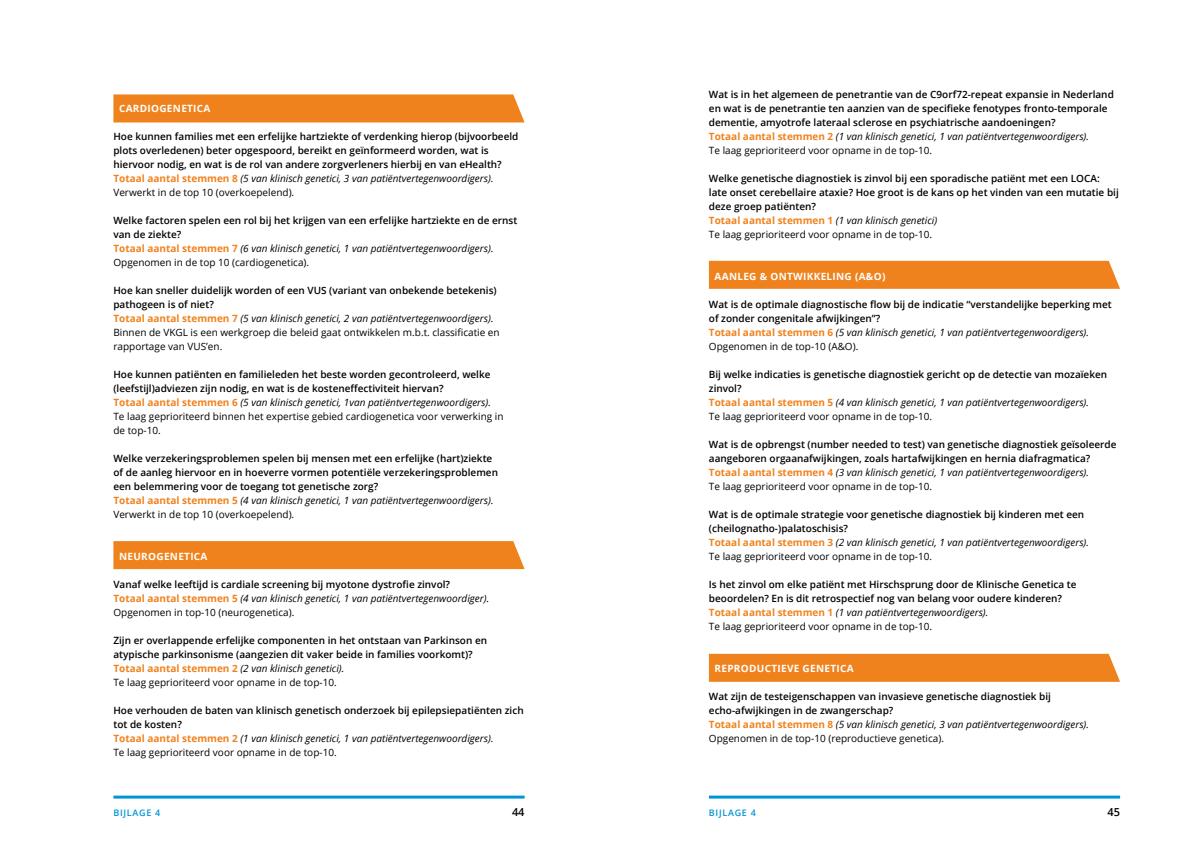
<style>
.page{position:relative;width:1191px;height:842px;background:#fff}
.page>*{position:absolute;margin:0;border:0;box-sizing:border-box;transform-origin:0 0}
.t1{font:600 11px "Open Sans";color:#000}
.t2{font:600 10px/14px "Open Sans";color:#000}
.t3{font:10px/14px "Open Sans";color:#000}
.t4{font:700 10px "Open Sans";letter-spacing:.03em;color:#fff}
.t5{font:600 9px "Open Sans";letter-spacing:.08em;color:#0095d4}
.s1{font-weight:700;color:#f0821d}
.s2{font-weight:400;font-style:italic}
.s3{font-weight:400}
.s4{font-weight:600}
.s5{font-style:italic}
</style>
<div class="page">
<div style="left:113px;top:94px;width:411px;height:28px;background:#f0821d"></div>
<div style="left:709px;top:654px;width:411px;height:28px;background:#f0821d"></div>
<hr style="left:113px;top:796px;width:411px;height:3px;background:#0095d4">
<hr style="left:709px;top:796px;width:411px;height:3px;background:#0095d4">
<div style="left:709px;top:261px;width:411px;height:28px;background:#f0821d"></div>
<div style="left:113px;top:541px;width:411px;height:28px;background:#f0821d"></div>
<p class="t4" style="left:119px;top:101px;width:93px">CARDIOGENETICA</p>
<p class="t2" style="left:113px;top:129px;width:406px">Hoe kunnen families met een erfelijke hartziekte of verdenking hierop (bijvoorbeeld plots overledenen) beter opgespoord, bereikt en geïnformeerd worden, wat is hiervoor nodig, en wat is de rol van andere zorgverleners hierbij en van eHealth?<br><span class="s1">Totaal aantal stemmen 8</span> <span class="s2">(5 van klinisch genetici, 3 van patiëntvertegenwoordigers).<br></span><span class="s3">Verwerkt in de top 10 (overkoepelend).</span></p>
<p class="t2" style="left:113px;top:213px;width:405px">Welke factoren spelen een rol bij het krijgen van een erfelijke hartziekte en de ernst van de ziekte?<br><span class="s1">Totaal aantal stemmen 7</span> <span class="s2">(6 van klinisch genetici, 1 van patiëntvertegenwoordigers).<br></span><span class="s3">Opgenomen in de top 10 (cardiogenetica).</span></p>
<p class="t3" style="left:113px;top:283px;width:388px"><span class="s4">Hoe kan sneller duidelijk worden of een VUS (variant van onbekende betekenis) pathogeen is of niet?<br></span><span class="s1">Totaal aantal stemmen 7</span> <span class="s5">(5 van klinisch genetici, 2 van patiëntvertegenwoordigers).<br></span>Binnen de VKGL is een werkgroep die beleid gaat ontwikkelen m.b.t. classificatie en rapportage van VUS’en.</p>
<p class="t2" style="left:113px;top:367px;width:392px">Hoe kunnen patiënten en familieleden het beste worden gecontroleerd, welke (leefstijl)adviezen zijn nodig, en wat is de kosteneffectiviteit hiervan?<br><span class="s1">Totaal aantal stemmen 6</span> <span class="s2">(5 van klinisch genetici, 1van patiëntvertegenwoordigers).<br></span><span class="s3">Te laag geprioriteerd binnen het expertise gebied cardiogenetica voor verwerking in de top-10.</span></p>
<p class="t2" style="left:113px;top:451px;width:386px">Welke verzekeringsproblemen spelen bij mensen met een erfelijke (hart)ziekte of de aanleg hiervoor en in hoeverre vormen potentiële verzekeringsproblemen een belemmering voor de toegang tot genetische zorg?<br><span class="s1">Totaal aantal stemmen 5</span> <span class="s2">(4 van klinisch genetici, 1 van patiëntvertegenwoordigers).<br></span><span class="s3">Verwerkt in de top 10 (overkoepelend).</span></p>
<p class="t4" style="left:119px;top:549px;width:90px">NEUROGENETICA</p>
<p class="t2" style="left:113px;top:577px;width:377px">Vanaf welke leeftijd is cardiale screening bij myotone dystrofie zinvol?<br><span class="s1">Totaal aantal stemmen 5</span> <span class="s2">(4 van klinisch genetici, 1 van patiëntvertegenwoordiger).<br></span><span class="s3">Opgenomen in top-10 (neurogenetica).</span></p>
<p class="t2" style="left:113px;top:633px;width:375px">Zijn er overlappende erfelijke componenten in het ontstaan van Parkinson en atypische parkinsonisme (aangezien dit vaker beide in families voorkomt)?<br><span class="s1">Totaal aantal stemmen 2</span> <span class="s2">(2 van klinisch genetici).<br></span><span class="s3">Te laag geprioriteerd voor opname in de top-10.</span></p>
<p class="t2" style="left:113px;top:703px;width:412px">Hoe verhouden de baten van klinisch genetisch onderzoek bij epilepsiepatiënten zich tot de kosten?<br><span class="s1">Totaal aantal stemmen 2</span> <span class="s2">(1 van klinisch genetici, 1 van patiëntvertegenwoordigers).<br></span><span class="s3">Te laag geprioriteerd voor opname in de top-10.</span></p>
<p class="t2" style="left:709px;top:87px;width:406px">Wat is in het algemeen de penetrantie van de C9orf72-repeat expansie in Nederland en wat is de penetrantie ten aanzien van de specifieke fenotypes fronto-temporale dementie, amyotrofe lateraal sclerose en psychiatrische aandoeningen?<br><span class="s1">Totaal aantal stemmen 2</span> <span class="s2">(1 van klinisch genetici, 1 van patiëntvertegenwoordigers).<br></span><span class="s3">Te laag geprioriteerd voor opname in de top-10.</span></p>
<p class="t2" style="left:709px;top:171px;width:411px">Welke genetische diagnostiek is zinvol bij een sporadische patiënt met een LOCA: late onset cerebellaire ataxie? Hoe groot is de kans op het vinden van een mutatie bij deze groep patiënten?<br><span class="s1">Totaal aantal stemmen 1</span> <span class="s2">(1 van klinisch genetici)<br></span><span class="s3">Te laag geprioriteerd voor opname in de top-10.</span></p>
<p class="t4" style="left:714px;top:269px;width:172px">AANLEG &amp; ONTWIKKELING (A&amp;O)</p>
<p class="t2" style="left:709px;top:297px;width:404px">Wat is de optimale diagnostische flow bij de indicatie “verstandelijke beperking met of zonder congenitale afwijkingen”?<br><span class="s1">Totaal aantal stemmen 6</span> <span class="s2">(5 van klinisch genetici, 1 van patiëntvertegenwoordigers).<br></span><span class="s3">Opgenomen in de top-10 (A&amp;O).</span></p>
<p class="t2" style="left:709px;top:367px;width:400px">Bij welke indicaties is genetische diagnostiek gericht op de detectie van mozaïeken zinvol?<br><span class="s1">Totaal aantal stemmen 5</span> <span class="s2">(4 van klinisch genetici, 1 van patiëntvertegenwoordigers).<br></span><span class="s3">Te laag geprioriteerd voor opname in de top-10.</span></p>
<p class="t2" style="left:709px;top:437px;width:409px">Wat is de opbrengst (number needed to test) van genetische diagnostiek geïsoleerde aangeboren orgaanafwijkingen, zoals hartafwijkingen en hernia diafragmatica?<br><span class="s1">Totaal aantal stemmen 4</span> <span class="s2">(3 van klinisch genetici, 1 van patiëntvertegenwoordigers).<br></span><span class="s3">Te laag geprioriteerd voor opname in de top-10.</span></p>
<p class="t2" style="left:709px;top:507px;width:381px">Wat is de optimale strategie voor genetische diagnostiek bij kinderen met een (cheilognatho-)palatoschisis?<br><span class="s1">Totaal aantal stemmen 3</span> <span class="s2">(2 van klinisch genetici, 1 van patiëntvertegenwoordigers).<br></span><span class="s3">Te laag geprioriteerd voor opname in de top-10.</span></p>
<p class="t2" style="left:709px;top:577px;width:369px">Is het zinvol om elke patiënt met Hirschsprung door de Klinische Genetica te beoordelen? En is dit retrospectief nog van belang voor oudere kinderen?<br><span class="s1">Totaal aantal stemmen 1</span> <span class="s2">(1 van patiëntvertegenwoordigers).<br></span><span class="s3">Te laag geprioriteerd voor opname in de top-10.</span></p>
<p class="t4" style="left:714px;top:661px;width:141px">REPRODUCTIEVE GENETICA</p>
<p class="t2" style="left:709px;top:689px;width:381px">Wat zijn de testeigenschappen van invasieve genetische diagnostiek bij echo-afwijkingen in de zwangerschap?<br><span class="s1">Totaal aantal stemmen 8</span> <span class="s2">(5 van klinisch genetici, 3 van patiëntvertegenwoordigers).<br></span><span class="s3">Opgenomen in de top-10 (reproductieve genetica).</span></p>
<p class="t5" style="left:113px;top:806px;width:48px">BIJLAGE 4</p>
<p class="t1" style="left:512px;top:805px;width:14px">44</p>
<p class="t5" style="left:709px;top:806px;width:48px">BIJLAGE 4</p>
<p class="t1" style="left:1107px;top:805px;width:14px">45</p>
</div>
